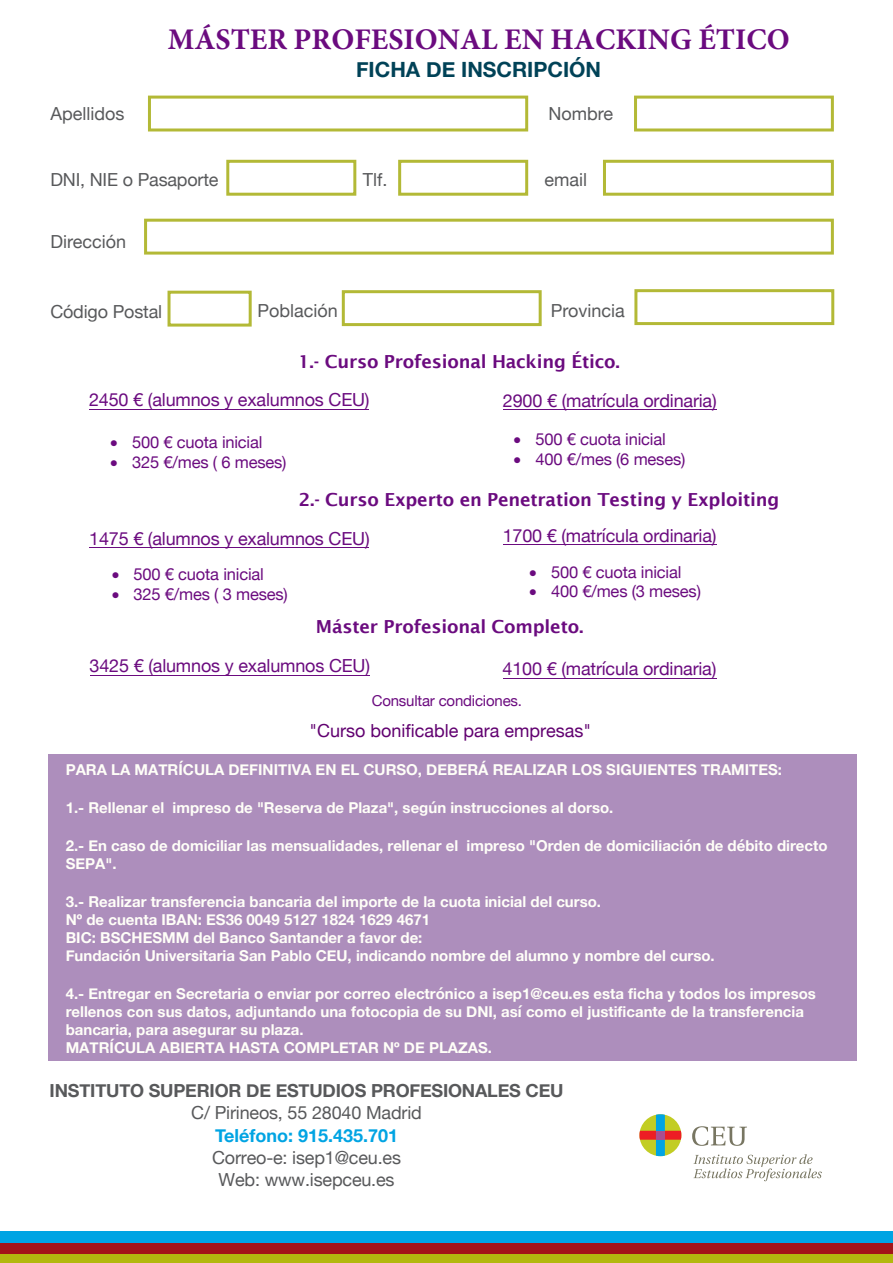
<style>
.page{position:relative;width:893px;height:1263px;background:#fff}
.page>*{position:absolute;margin:0;border:0;box-sizing:border-box;transform-origin:0 0}
.t1{font:700 30px "Minion Pro";color:#6b0b7f}
.t2{font:700 21px "Helvetica Neue";color:#004257}
.t3{font:18px "Helvetica Neue";letter-spacing:-.01em;color:#6b0b7f}
.t4{font:18px/22.5px "Helvetica Neue";letter-spacing:-.01em;color:#58595b;text-align:center}
.t5{font:600 18px "Lucida Sans";letter-spacing:-.01em;color:#6b0b7f}
.t6{font:700 18px "Helvetica Neue";letter-spacing:-.01em;color:#58595b}
.t7{font:18px "Helvetica Neue";color:#610070}
.t8{font:700 18px "Helvetica Neue";color:#00a4e3}
.t9{font:16.5px "Helvetica Neue";letter-spacing:-.01em;color:#6b0b7f}
.t10{font:700 15px/18px "Helvetica Neue";color:#fffff8}
.t11{font:15px "Helvetica Neue";letter-spacing:-.01em;color:#6b0b7f}
</style>
<div class="page">
<div style="left:48px;top:754px;width:809px;height:307px;background:#ad8ebc"></div>
<hr style="left:89px;top:409px;width:280px;height:1px;background:#6b0b7f">
<div style="left:0;top:1253px;width:893px;height:10px;background:#b2b80e"></div>
<div style="left:0;top:1231px;width:893px;height:13px;background:#00a4e3"></div>
<div style="left:0;top:1243px;width:893px;height:10px;background:#a31418"></div>
<div style="left:148px;top:96px;width:380px;height:35px;background:#fff;border:3px solid #b3b936"></div>
<div style="left:634px;top:96px;width:200px;height:35px;background:#fff;border:3px solid #b3b936"></div>
<div style="left:226px;top:160px;width:130px;height:36px;background:#fff;border:3px solid #b3b936"></div>
<div style="left:398px;top:160px;width:130px;height:36px;background:#fff;border:3px solid #b3b936"></div>
<div style="left:603px;top:160px;width:231px;height:36px;background:#fff;border:3px solid #b3b936"></div>
<div style="left:144px;top:219px;width:690px;height:36px;background:#fff;border:3px solid #b3b936"></div>
<div style="left:634px;top:289px;width:200px;height:36px;background:#fff;border:3px solid #b3b936"></div>
<div style="left:342px;top:290px;width:200px;height:36px;background:#fff;border:3px solid #b3b936"></div>
<div style="left:168px;top:291px;width:84px;height:36px;background:#fff;border:3px solid #b3b936"></div>
<svg style="left:639px;top:1114px;width:42px;height:42px"></svg>
<div style="left:656px;top:1131px;width:9px;height:9px;background:#a94e91"></div>
<svg style="left:692px;top:1126px;width:55px;height:20px"></svg>
<svg style="left:693px;top:1154px;width:129px;height:27px"></svg>
<hr style="left:503px;top:409px;width:213px;height:1px;background:#6b0b7f">
<hr style="left:90px;top:547px;width:279px;height:1px;background:#6b0b7f">
<hr style="left:503px;top:544px;width:213px;height:1px;background:#6b0b7f">
<hr style="left:90px;top:675px;width:280px;height:1px;background:#6b0b7f">
<hr style="left:503px;top:678px;width:213px;height:1px;background:#6b0b7f">
<h1 class="t1" style="left:168px;top:19px;width:623px">MÁSTER PROFESIONAL EN HACKING ÉTICO</h1>
<h2 class="t2" style="left:356px;top:53px;width:246px">FICHA DE INSCRIPCIÓN</h2>
<p class="t4" style="left:50px;top:102px;width:75px">Apellidos</p>
<p class="t4" style="left:548px;top:102px;width:66px">Nombre</p>
<p class="t4" style="left:50px;top:168px;width:170px">DNI, NIE o Pasaporte</p>
<p class="t4" style="left:363px;top:168px;width:26px">Tlf.</p>
<p class="t4" style="left:544px;top:168px;width:44px">email</p>
<p class="t4" style="left:50px;top:230px;width:77px">Dirección</p>
<p class="t4" style="left:50px;top:300px;width:113px">Código Postal</p>
<p class="t4" style="left:257px;top:299px;width:82px">Población</p>
<p class="t4" style="left:551px;top:299px;width:75px">Provincia</p>
<p class="t5" style="left:298px;top:352px;width:323px">1.- Curso Profesional Hacking Ético.</p>
<p class="t3" style="left:89px;top:387px;width:282px">2450 € (alumnos y exalumnos CEU)</p>
<p class="t9" style="left:110px;top:430px;width:154px">• 500 € cuota inicial</p>
<p class="t9" style="left:110px;top:450px;width:178px">• 325 €/mes ( 6 meses)</p>
<p class="t3" style="left:503px;top:387px;width:215px">2900 € (matrícula ordinaria)</p>
<p class="t9" style="left:513px;top:427px;width:154px">• 500 € cuota inicial</p>
<p class="t9" style="left:513px;top:447px;width:173px">• 400 €/mes (6 meses)</p>
<p class="t5" style="left:299px;top:489px;width:482px">2.- Curso Experto en Penetration Testing y Exploiting</p>
<p class="t3" style="left:89px;top:525px;width:282px">1475 € (alumnos y exalumnos CEU)</p>
<p class="t9" style="left:112px;top:562px;width:154px">• 500 € cuota inicial</p>
<p class="t9" style="left:112px;top:582px;width:178px">• 325 €/mes ( 3 meses)</p>
<p class="t3" style="left:503px;top:522px;width:215px">1700 € (matrícula ordinaria)</p>
<p class="t9" style="left:529px;top:560px;width:154px">• 500 € cuota inicial</p>
<p class="t9" style="left:529px;top:579px;width:173px">• 400 €/mes (3 meses)</p>
<p class="t5" style="left:316px;top:616px;width:269px">Máster Profesional Completo.</p>
<p class="t3" style="left:90px;top:653px;width:282px">3425 € (alumnos y exalumnos CEU)</p>
<p class="t3" style="left:503px;top:656px;width:215px">4100 € (matrícula ordinaria)</p>
<p class="t11" style="left:372px;top:689px;width:152px">Consultar condiciones.</p>
<p class="t7" style="left:309px;top:718px;width:283px">"Curso bonificable para empresas"</p>
<p class="t10" style="left:66px;top:761px;width:718px">PARA LA MATRÍCULA DEFINITIVA EN EL CURSO, DEBERÁ REALIZAR LOS SIGUIENTES TRAMITES:</p>
<p class="t10" style="left:66px;top:799px;width:549px">1.- Rellenar el impreso de "Reserva de Plaza", según instrucciones al dorso.</p>
<p class="t10" style="left:66px;top:837px;width:763px">2.- En caso de domiciliar las mensualidades, rellenar el impreso "Orden de domiciliación de débito directo<br>SEPA".</p>
<p class="t10" style="left:66px;top:893px;width:651px">3.- Realizar transferencia bancaria del importe de la cuota inicial del curso.<br>Nº de cuenta IBAN: ES36 0049 5127 1824 1629 4671<br>BIC: BSCHESMM del Banco Santander a favor de:<br>Fundación Universitaria San Pablo CEU, indicando nombre del alumno y nombre del curso.</p>
<p class="t10" style="left:66px;top:985px;width:752px">4.- Entregar en Secretaria o enviar por correo electrónico a isep1@ceu.es esta ficha y todos los impresos rellenos con sus datos, adjuntando una fotocopia de su DNI, así como el justificante de la transferencia bancaria, para asegurar su plaza.<br>MATRÍCULA ABIERTA HASTA COMPLETAR Nº DE PLAZAS.</p>
<p class="t6" style="left:50px;top:1076px;width:515px">INSTITUTO SUPERIOR DE ESTUDIOS PROFESIONALES CEU</p>
<p class="t4" style="left:191px;top:1101px;width:232px">C/ Pirineos, 55 28040 Madrid</p>
<p class="t8" style="left:215px;top:1124px;width:185px">Teléfono: 915.435.701</p>
<p class="t4" style="left:212px;top:1146px;width:190px">Correo-e: isep1@ceu.es<br>Web: www.isepceu.es</p>
</div>
